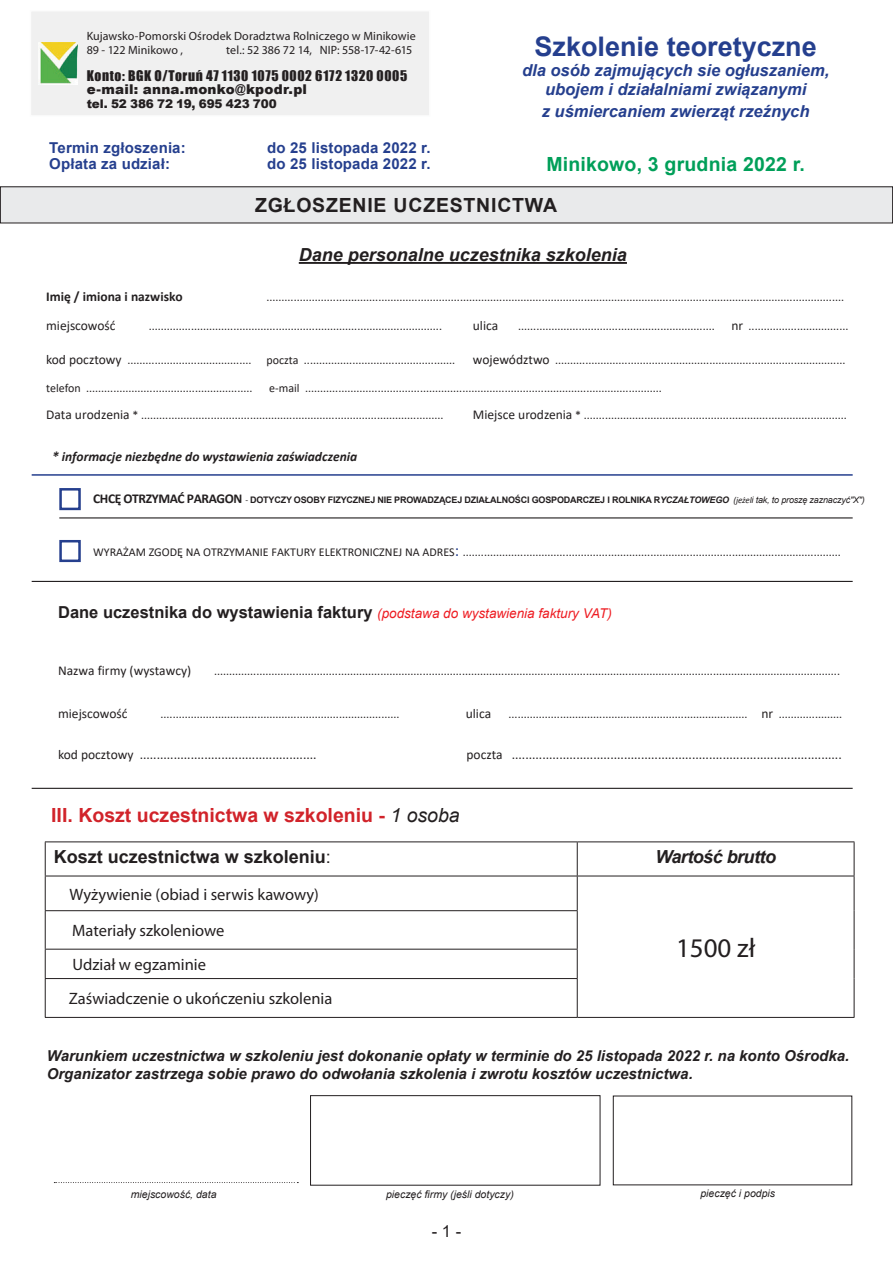
<style>
.page{position:relative;width:893px;height:1263px;background:#fff}
.page>*{position:absolute;margin:0;border:0;box-sizing:border-box;transform-origin:0 0}
.t1{font:700 27px "Arial";color:#253f8e}
.Normalny{font:27px "Myriad Pro";color:#231f20}
.Standardowy{font:700 19.5px "Arial";color:#d1232a}
.Nagłówek_1{font:700 19.5px "Arial";letter-spacing:.01em;color:#009f59}
.Standardowy-2{font:700 19.5px "Arial";letter-spacing:.04em;color:#231f20}
.Standardowy-3{font:italic 700 18px "Arial";color:#231f20}
.Normalny-2{font:700 18px "Arial";color:#231f20}
.Standardowy-4{font:italic 700 18px "Arial";letter-spacing:-.03em;color:#231f20}
.Normalny-3{font:16.5px "Myriad Pro";color:#231f20}
.t2{font:italic 700 16.5px/21.6px "Arial";color:#253f8e}
.Standardowy-5{font:700 16.5px "Arial";color:#231f20}
.t3{font:16.5px "Arial";color:#231f20}
.t4{font:italic 700 15px "Arial";color:#231f20}
.Nagłówek_1-2{font:700 15px "Arial";letter-spacing:.01em;color:#253f8e}
.Standardowy-6{font:13.5px "Calibri";color:#231f20}
.Standardowy-7{font:italic 700 13.5px "Calibri";color:#231f20}
.t5{font:13.5px "Impact";letter-spacing:.045em;color:#231f20}
.t6{font:900 13.5px "Arial";letter-spacing:.015em;color:#231f20}
.Standardowy-8{font:700 13.5px "Calibri";color:#231f20}
.Standardowy-9{font:12px "Calibri";color:#231f20}
.t7{font:12px "Myriad Pro";letter-spacing:.005em;color:#231f20}
.t8{font:900 12px "Arial";letter-spacing:-.01em;color:#231f20}
.t9{font:italic 10.5px "Arial";color:#231f20}
.Standardowy-10{font:700 9px "Arial";letter-spacing:-.02em;color:#231f20}
.s1{font-size:13.5px}
.s2{font-family:"Calibri";font-size:13.5px}
.s3{font-family:"Calibri";font-weight:400}
.s4{font-style:italic}
.s5{font-family:"Calibri";font-weight:400;font-style:italic}
.s6{font-weight:400;font-style:italic}
.s7{font-size:16.5px;color:#253f8e}
.s8{font-weight:400;font-style:italic;font-size:13.5px;color:#ee1d23}
.s9{font-weight:400;font-style:italic;color:#231f20}
.s10{font-weight:400}
</style>
<div class="page">
<div style="left:30px;top:11px;width:400px;height:105px;background:#f0f0f0"></div>
<img style="left:39px;top:42px;width:38px;height:43px">
<div style="left:0;top:187px;width:893px;height:36px;background:#e9eaeb"></div>
<div style="left:0;top:186px;width:893px;height:37px;border:1px solid #231f20"></div>
<hr style="left:299px;top:262px;width:328px;height:2px;background:#231f20">
<hr style="left:32px;top:581px;width:821px;height:1px;background:#231f20">
<hr style="left:59px;top:517px;width:794px;height:1px;background:#231f20">
<div style="left:59px;top:488px;width:22px;height:22px;border:3px solid #253f8e"></div>
<hr style="left:32px;top:474px;width:821px;height:2px;background:#253f8e">
<div style="left:59px;top:540px;width:22px;height:22px;border:3px solid #253f8e"></div>
<svg style="left:46px;top:842px;width:808px;height:175px"></svg>
<hr style="left:45px;top:841px;width:532px;height:1px;background:#231f20">
<hr style="left:45px;top:842px;width:1px;height:34px;background:#231f20">
<hr style="left:577px;top:841px;width:277px;height:1px;background:#231f20">
<hr style="left:577px;top:842px;width:1px;height:34px;background:#231f20">
<hr style="left:854px;top:842px;width:1px;height:34px;background:#231f20">
<hr style="left:45px;top:876px;width:532px;height:1px;background:#231f20">
<hr style="left:45px;top:876px;width:1px;height:34px;background:#231f20">
<hr style="left:577px;top:876px;width:277px;height:1px;background:#231f20">
<hr style="left:577px;top:876px;width:1px;height:34px;background:#231f20">
<hr style="left:854px;top:876px;width:1px;height:35px;background:#231f20">
<hr style="left:45px;top:910px;width:533px;height:1px;background:#231f20">
<hr style="left:45px;top:911px;width:1px;height:38px;background:#231f20">
<hr style="left:577px;top:911px;width:1px;height:38px;background:#231f20">
<hr style="left:854px;top:911px;width:1px;height:38px;background:#231f20">
<hr style="left:45px;top:949px;width:533px;height:1px;background:#231f20">
<svg style="left:45px;top:949px;width:1px;height:29px"></svg>
<svg style="left:577px;top:949px;width:1px;height:29px"></svg>
<svg style="left:854px;top:949px;width:1px;height:29px"></svg>
<hr style="left:45px;top:978px;width:533px;height:1px;background:#231f20">
<hr style="left:45px;top:979px;width:1px;height:38px;background:#231f20">
<hr style="left:577px;top:979px;width:1px;height:38px;background:#231f20">
<hr style="left:854px;top:978px;width:1px;height:39px;background:#231f20">
<hr style="left:45px;top:1017px;width:532px;height:1px;background:#231f20">
<hr style="left:577px;top:1017px;width:277px;height:1px;background:#231f20">
<div style="left:310px;top:1095px;width:290px;height:90px;border:1px solid #231f20"></div>
<svg style="left:54px;top:1182px;width:244px;height:1px"></svg>
<hr style="left:32px;top:788px;width:821px;height:1px;background:#231f20">
<p class="t7" style="left:87px;top:29px;width:330px">Kujawsko-Pomorski Ośrodek Doradztwa Rolniczego w Minikowie</p>
<p class="t7" style="left:87px;top:43px;width:98px">89 - 122 Minikowo ,</p>
<p class="t7" style="left:226px;top:43px;width:188px">tel.: 52 386 72 14, NIP: 558-17-42-615</p>
<p class="t5" style="left:87px;top:65px;width:322px">Konto: BGK O/Toruń 47 1130 1075 0002 6172 1320 0005</p>
<p class="t6" style="left:87px;top:80px;width:222px">e-mail: anna.monko@kpodr.pl</p>
<p class="t8" style="left:87px;top:95px;width:191px">tel. 52 386 72 19, 695 423 700</p>
<p class="t1" style="left:535px;top:27px;width:284px">Szkolenie teoretyczne</p>
<p class="t2" style="left:522px;top:60px;width:309px">dla osób zajmujących sie ogłuszaniem,</p>
<p class="t2" style="left:542px;top:79px;width:269px">ubojem i działalniami związanymi z uśmiercaniem zwierząt rzeźnych</p>
<p class="Nagłówek_1" style="left:546px;top:150px;width:260px">Minikowo, 3 grudnia 2022 r.</p>
<p class="Nagłówek_1-2" style="left:49px;top:137px;width:138px">Termin zgłoszenia:</p>
<p class="Nagłówek_1-2" style="left:267px;top:137px;width:165px">do 25 listopada 2022 r.</p>
<p class="Nagłówek_1-2" style="left:49px;top:153px;width:122px">Opłata za udział:</p>
<p class="Nagłówek_1-2" style="left:267px;top:153px;width:165px">do 25 listopada 2022 r.</p>
<p class="Standardowy-2" style="left:255px;top:191px;width:304px">ZGŁOSZENIE UCZESTNICTWA</p>
<p class="Standardowy-3" style="left:299px;top:243px;width:330px">Dane personalne uczestnika szkolenia</p>
<p class="Standardowy-8" style="left:46px;top:287px;width:138px">Imię / imiona i nazwisko</p>
<p class="Standardowy-9" style="left:266px;top:289px;width:579px">...............................................................................................................................................................................................</p>
<p class="Standardowy-6" style="left:46px;top:316px;width:71px">miejscowość</p>
<p class="Standardowy-9" style="left:149px;top:317px;width:295px">.................................................................................................</p>
<p class="Standardowy-6" style="left:473px;top:316px;width:27px">ulica</p>
<p class="Standardowy-9" style="left:518px;top:317px;width:332px">................................................................. <span class="s1">nr</span> .................................</p>
<p class="Standardowy-9" style="left:46px;top:351px;width:207px"><span class="s1">kod pocztowy</span> .........................................</p>
<p class="Standardowy-9" style="left:266px;top:351px;width:190px">poczta ..................................................</p>
<p class="Standardowy-9" style="left:473px;top:351px;width:374px"><span class="s1">województwo</span> ................................................................................................</p>
<p class="Standardowy-9" style="left:46px;top:380px;width:208px">telefon .......................................................</p>
<p class="Standardowy-9" style="left:269px;top:380px;width:394px">e-mail ......................................................................................................................</p>
<p class="Standardowy-9" style="left:46px;top:406px;width:399px"><span class="s1">Data urodzenia</span> * ....................................................................................................</p>
<p class="Standardowy-9" style="left:473px;top:406px;width:376px"><span class="s1">Miejsce urodzenia</span> * .......................................................................................</p>
<p class="Standardowy-7" style="left:52px;top:447px;width:307px">* informacje niezbędne do wystawienia zaświadczenia</p>
<p class="Standardowy-10" style="left:93px;top:493px;width:773px"><span class="s2">CHCĘ OTRZYMAĆ PARAGON</span> <span class="s3">-</span> DOTYCZY OSOBY FIZYCZNEJ NIE PROWADZĄCEJ DZIAŁALNOŚCI GOSPODARCZEJ I ROLNIKA R<span class="s4">YCZAŁTOWEGO</span> <span class="s5">(jeżel</span><span class="s6">i tak, to proszę zaznaczyć"X")</span></p>
<p class="Standardowy-9" style="left:93px;top:543px;width:749px">WYRAŻAM ZGODĘ NA OTRZYMANIE FAKTURY ELEKTRONICZNEJ NA ADRES<span class="s7">:</span> .............................................................................................................................</p>
<p class="Standardowy-5" style="left:58px;top:601px;width:555px">Dane uczestnika do wystawienia faktury <span class="s8">(podstawa do wystawienia faktury VAT)</span></p>
<p class="Standardowy-6" style="left:58px;top:661px;width:135px">Nazwa firmy (wystawcy)</p>
<p class="Standardowy-9" style="left:214px;top:663px;width:627px">...............................................................................................................................................................................................................</p>
<p class="Standardowy-6" style="left:58px;top:704px;width:71px">miejscowość</p>
<p class="Standardowy-9" style="left:161px;top:705px;width:240px">...............................................................................</p>
<p class="Standardowy-6" style="left:466px;top:704px;width:27px">ulica</p>
<p class="Standardowy-9" style="left:509px;top:705px;width:335px">............................................................................... <span class="s1">nr</span> .....................</p>
<p class="Standardowy-6" style="left:58px;top:745px;width:260px">kod pocztowy ....................................................</p>
<p class="Standardowy-6" style="left:466px;top:745px;width:377px">poczta .................................................................................................</p>
<p class="Standardowy" style="left:51px;top:801px;width:410px">III. Koszt uczestnictwa w szkoleniu - <span class="s9">1 osoba</span></p>
<p class="Normalny-2" style="left:54px;top:844px;width:279px">Koszt uczestnictwa w szkoleniu<span class="s10">:</span></p>
<p class="Standardowy-4" style="left:655px;top:845px;width:122px">Wartość brutto</p>
<p class="Normalny-3" style="left:70px;top:884px;width:251px">Wyżywienie (obiad i serwis kawowy)</p>
<p class="Normalny" style="left:676px;top:931px;width:81px">1500 zł</p>
<p class="Normalny-3" style="left:72px;top:920px;width:154px">Materiały szkoleniowe</p>
<p class="Normalny-3" style="left:72px;top:954px;width:135px">Udział w egzaminie</p>
<p class="Normalny-3" style="left:69px;top:988px;width:265px">Zaświadczenie o ukończeniu szkolenia</p>
<p class="t4" style="left:47px;top:1046px;width:804px">Warunkiem uczestnictwa w szkoleniu jest dokonanie opłaty w terminie do 25 listopada 2022 r. na konto Ośrodka.</p>
<p class="t4" style="left:47px;top:1064px;width:648px">Organizator zastrzega sobie prawo do odwołania szkolenia i zwrotu kosztów uczestnictwa.</p>
<p class="t9" style="left:131px;top:1187px;width:87px">miejscowość, data</p>
<p class="t9" style="left:386px;top:1187px;width:129px">pieczęć firmy (jeśli dotyczy)</p>
<p class="t9" style="left:700px;top:1186px;width:76px">pieczęć i podpis</p>
<p class="t3" style="left:432px;top:1220px;width:31px">- 1 -</p>
</div>
